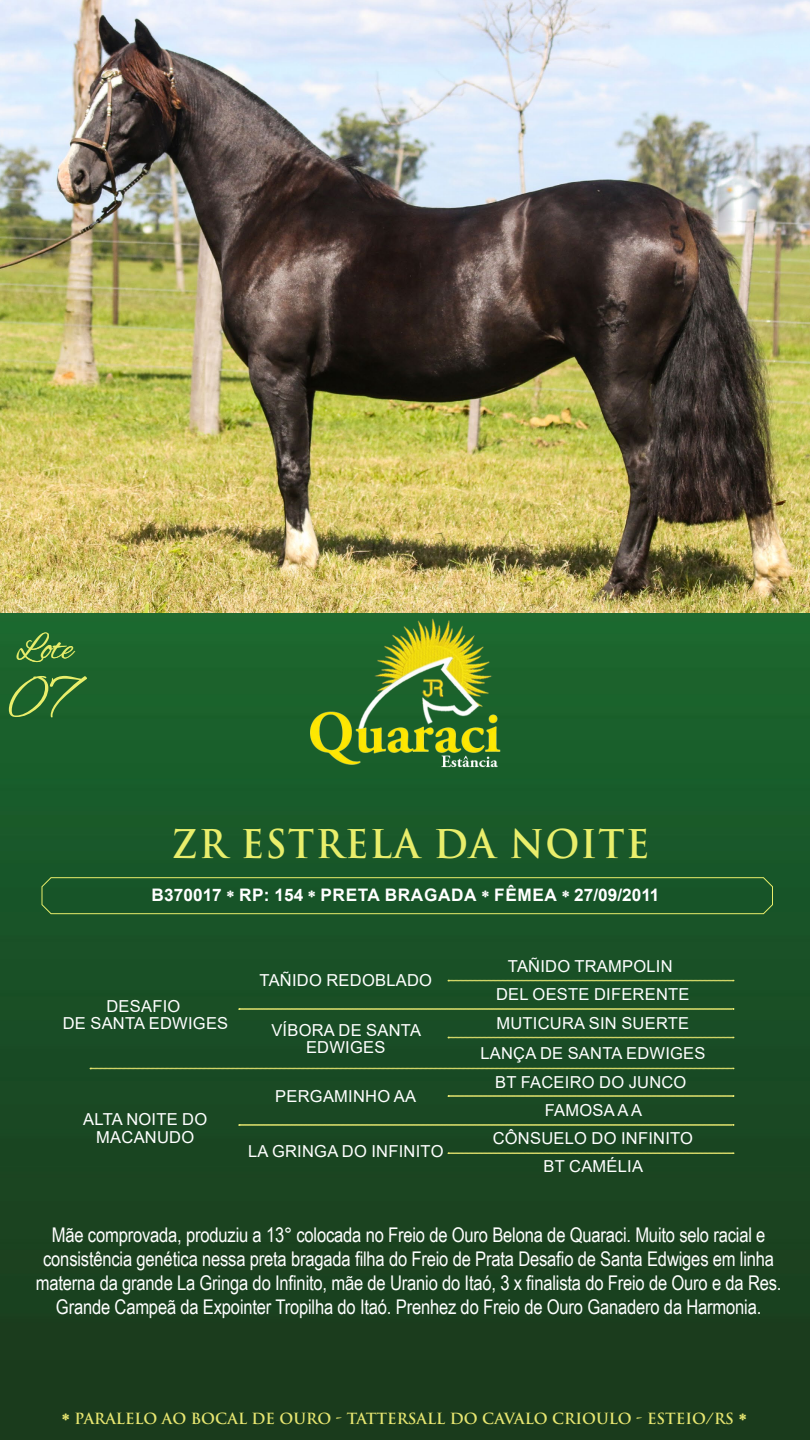
<style>
.page{position:relative;width:810px;height:1440px;background:#fff}
.page>*{position:absolute;margin:0;border:0;box-sizing:border-box;transform-origin:0 0}
.t1{font:63px "Alex Brush";color:#e9ee6b}
.t2{font:700 38.62px "Trajan Pro";letter-spacing:.04em;color:#e9ee6b;scale:.95 1}
.t3{font:37.5px "Alex Brush";color:#e9ee6b}
.t4{font:20.25px/24px "Arial Narrow";letter-spacing:-.01em;color:#fff;text-align:center}
.t5{font:700 17.25px "Arial";letter-spacing:.025em;color:#fff}
.t6{font:16.5px/28px "Arial";letter-spacing:.015em;color:#fff;text-align:center}
.t7{font:700 15px "Trajan Pro";color:#e7e670}
.s1{font-family:"Mr Eaves XL Mod OT";font-weight:900}
.s2{font-family:"Mr Eaves XL Mod OT";font-weight:900;font-size:17.25px}
</style>
<div class="page">
<img style="left:0;top:612px;width:810px;height:828px">
<svg style="left:448px;top:1153px;width:286px;height:1px"></svg>
<svg style="left:448px;top:1096px;width:286px;height:1px"></svg>
<svg style="left:448px;top:1037px;width:286px;height:2px"></svg>
<svg style="left:448px;top:980px;width:286px;height:2px"></svg>
<svg style="left:239px;top:1009px;width:495px;height:1px"></svg>
<svg style="left:239px;top:1124px;width:495px;height:2px"></svg>
<svg style="left:90px;top:1068px;width:644px;height:2px"></svg>
<img style="left:270px;top:612px;width:285px;height:237px">
<svg style="left:41px;top:877px;width:732px;height:37px;background:#215c2b"></svg>
<img style="left:0;top:0;width:810px;height:612px">
<h3 class="t3" style="left:17px;top:627px;width:57px">Lote</h3>
<h1 class="t1" style="left:7px;top:664px;width:69px">07</h1>
<h2 class="t2" style="left:171px;top:820px;width:505px">ZR ESTRELA DA NOITE</h2>
<p class="t5" style="left:152px;top:883px;width:510px">B370017 <span class="s1">*</span> RP: 154 <span class="s1">*</span> PRETA BRAGADA <span class="s1">*</span> FÊMEA <span class="s1">*</span> 27/09/2011</p>
<p class="t6" style="left:260px;top:966px;width:174px">TAÑIDO REDOBLADO</p>
<p class="t6" style="left:508px;top:952px;width:166px">TAÑIDO TRAMPOLIN</p>
<p class="t6" style="left:63px;top:998px;width:167px;line-height:17.2px">DESAFIO<br>DE SANTA EDWIGES</p>
<p class="t6" style="left:83px;top:1111px;width:126px;line-height:17.2px">ALTA NOITE DO<br>MACANUDO</p>
<p class="t6" style="left:271px;top:1022px;width:151px;line-height:16.5px">VÍBORA DE SANTA<br>EDWIGES</p>
<p class="t6" style="left:275px;top:1082px;width:142px">PERGAMINHO AA</p>
<p class="t6" style="left:248px;top:1137px;width:197px">LA GRINGA DO INFINITO</p>
<p class="t6" style="left:496px;top:980px;width:195px">DEL OESTE DIFERENTE</p>
<p class="t6" style="left:480px;top:1008px;width:227px;line-height:30.5px">MUTICURA SIN SUERTE<br>LANÇA DE SANTA EDWIGES</p>
<p class="t6" style="left:493px;top:1069px;width:202px">BT FACEIRO DO JUNCO<br>FAMOSA A A<br>CÔNSUELO DO INFINITO<br>BT CAMÉLIA</p>
<p class="t4" style="left:36px;top:1222px;width:747px">Mãe comprovada, produziu a 13° colocada no Freio de Ouro Belona de Quaraci. Muito selo racial e consistência genética nessa preta bragada filha do Freio de Prata Desafio de Santa Edwiges em linha materna da grande La Gringa do Infinito, mãe de Uranio do Itaó, 3 x finalista do Freio de Ouro e da Res.<br>Grande Campeã da Expointer Tropilha do Itaó. Prenhez do Freio de Ouro Ganadero da Harmonia.</p>
<p class="t7" style="left:62px;top:1409px;width:686px"><span class="s2">*</span> PARALELO AO BOCAL DE OURO - TATTERSALL DO CAVALO CRIOULO - ESTEIO/RS <span class="s2">*</span></p>
</div>
